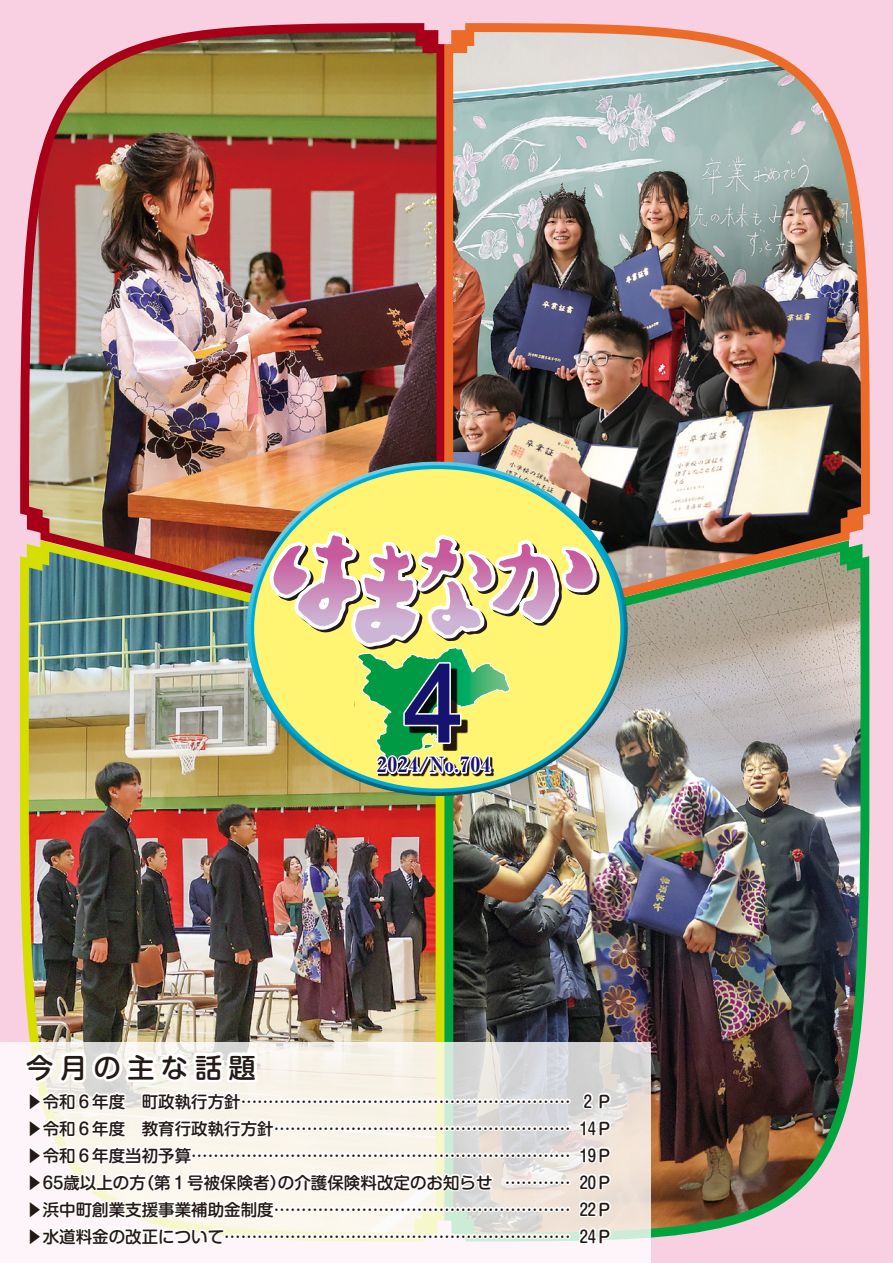
<style>
.page{position:relative;width:893px;height:1263px;background:#f8d0e1}
.page>*{position:absolute;margin:0;border:0;box-sizing:border-box;transform-origin:0 0}
.t1{font:700 108px "Futo Go B101 Pro";color:#16136f}
.t2{font:500 27px "Shin M Go Pro";letter-spacing:.25em;color:#231916}
.t3{font:21px "Midashi Min Pro MA31";color:#16136f}
.t4{font:500 16.5px/27px "Shin M Go Pro";color:#231916;text-align:justify}
</style>
<div class="page">
<img style="left:19px;top:643px;width:421px;height:210px">
<img style="left:440px;top:643px;width:430px;height:595px">
<img style="left:20px;top:23px;width:420px;height:620px">
<img style="left:440px;top:23px;width:430px;height:620px">
<svg style="left:0;top:1042px;width:651px;height:221px;background:#ece5e1"></svg>
<svg style="left:581px;top:1090px;width:32px;height:21px"></svg>
<svg style="left:577px;top:1117px;width:36px;height:48px;background:#f4eeea"></svg>
<svg style="left:577px;top:1171px;width:36px;height:21px"></svg>
<svg style="left:577px;top:1198px;width:36px;height:21px"></svg>
<img style="left:19px;top:853px;width:552px;height:410px">
<svg style="left:577px;top:1225px;width:36px;height:26px"></svg>
<div style="left:246px;top:460px;width:384px;height:242px;background:#fff;opacity:.75"></div>
<div style="left:246px;top:522px;width:384px;height:274px;background:#231916;opacity:.75"></div>
<svg style="left:270px;top:528px;width:331px;height:249px;background:#cfce88"></svg>
<h1 class="t1" style="left:402px;top:615px;width:62px">4</h1>
<p class="t3" style="left:377px;top:748px;width:116px">2024/No.704</p>
<h2 class="t2" style="left:26px;top:1045px;width:231px">今月の主な話題</h2>
<p class="t4" style="left:26px;top:1086px;width:588px">▶令和６年度　町政執行方針…………………………………………………… ₂ Ｐ▶令和６年度　教育行政執行方針……………………………………………… ₁₄Ｐ▶令和６年度当初予算…………………………………………………………… ₁₉Ｐ▶65歳以上の方（第１号被保険者）の介護保険料改定のお知らせ ………… ₂₀Ｐ▶浜中町創業支援事業補助金制度……………………………………………… ₂₂Ｐ▶水道料金の改正について……………………………………………………… ₂₄Ｐ</p>
</div>
